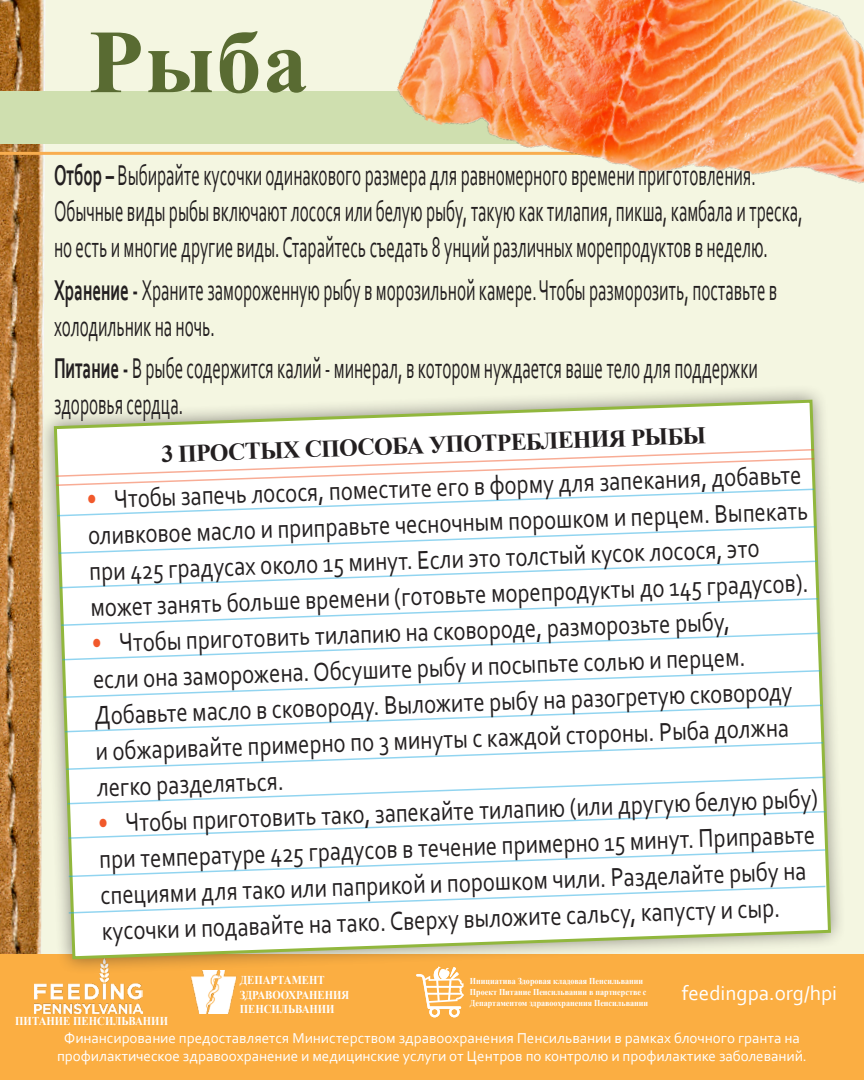
<style>
.page{position:relative;width:864px;height:1080px;background:#f4f6e1}
.page>*{position:absolute;margin:0;border:0;box-sizing:border-box;transform-origin:0 0}
.t1{font:700 90px "Times New Roman";color:#596b32}
.t2{font:30px/36px "Corbel";color:#231f20;scale:.57 1}
.t3{font:27px/36px "Corbel";color:#231f20;scale:.84 1}
.t4{font:700 24px "Times New Roman";color:#231f20}
.t5{font:21px "Corbel";color:#fff}
.t6{font:15px/18px "Corbel";color:#fff;text-align:center}
.t7{font:700 12px/14.4px "Times New Roman";color:#fff;scale:.9 1}
.t8{font:700 9px/10.8px "Times New Roman";color:#fff;scale:.9 1}
.s1{font-weight:700}
.s2{color:#f1592b}
</style>
<div class="page">
<img style="left:0;top:0;width:46px;height:954px">
<div style="left:0;top:91px;width:864px;height:53px;background:#cfdfaf"></div>
<hr style="left:0;top:152px;width:864px;height:3px;background:#f8ad4f">
<div style="left:0;top:954px;width:864px;height:126px;background:#fbae42"></div>
<img style="left:35px;top:975px;width:108px;height:38px">
<img style="left:192px;top:975px;width:45px;height:38px">
<svg style="left:416px;top:975px;width:48px;height:42px"></svg>
<div style="left:38px;top:384px;width:808px;height:591px;background:#231f20;opacity:.5"></div>
<svg style="left:52px;top:398px;width:781px;height:563px;background:#f1f0e2"></svg>
<svg style="left:55px;top:448px;width:761px;height:69px;background:#fbf9f8"></svg>
<svg style="left:57px;top:525px;width:761px;height:64px;background:#f8fcfc"></svg>
<svg style="left:60px;top:597px;width:761px;height:64px;background:#f8fcfc"></svg>
<svg style="left:62px;top:669px;width:761px;height:64px;background:#f8fcfc"></svg>
<svg style="left:65px;top:741px;width:762px;height:99px;background:#f9fcfd"></svg>
<svg style="left:67px;top:848px;width:760px;height:30px;background:#f9fcfd"></svg>
<svg style="left:67px;top:885px;width:760px;height:29px;background:#f8fcfc"></svg>
<img style="left:391px;top:0;width:473px;height:184px">
<p class="t1" style="left:89px;top:-3px;width:221px">Рыба</p>
<p class="t2" style="left:54px;top:156px;width:1315px"><span class="s1">Отбор –</span> Выбирайте кусочки одинакового размера для равномерного времени приготовления.<br>Обычные виды рыбы включают лосося или белую рыбу, такую как тилапия, пикша, камбала и треска, но есть и многие другие виды. Старайтесь съедать 8 унций различных морепродуктов в неделю.</p>
<p class="t2" style="left:54px;top:271px;width:1271px"><span class="s1">Хранение -</span> Храните замороженную рыбу в морозильной камере. Чтобы разморозить, поставьте в холодильник на ночь.</p>
<p class="t2" style="left:54px;top:349px;width:1236px"><span class="s1">Питание -</span> В рыбе содержится калий - минерал, в котором нуждается ваше тело для поддержки здоровья сердца.</p>
<p class="t4" style="left:161px;top:437px;width:546px;rotate:-2deg">3 ПРОСТЫХ СПОСОБА УПОТРЕБЛЕНИЯ РЫБЫ</p>
<p class="t3" style="left:86px;top:481px;width:859px;rotate:-2deg"><span class="s2">•</span> Чтобы запечь лосося, поместите его в форму для запекания, добавьте оливковое масло и приправьте чесночным порошком и перцем. Выпекать при 425 градусах около 15 минут. Если это толстый кусок лосося, это может занять больше времени (готовьте морепродукты до 145 градусов).</p>
<p class="t3" style="left:91px;top:625px;width:833px;rotate:-2deg"><span class="s2">•</span> Чтобы приготовить тилапию на сковороде, разморозьте рыбу,<br>если она заморожена. Обсушите рыбу и посыпьте солью и перцем.<br>Добавьте масло в сковороду. Выложите рыбу на разогретую сковороду и обжаривайте примерно по 3 минуты с каждой стороны. Рыба должна легко разделяться.</p>
<p class="t3" style="left:97px;top:805px;width:859px;rotate:-2deg"><span class="s2">•</span> Чтобы приготовить тако, запекайте тилапию (или другую белую рыбу) при температуре 425 градусов в течение примерно 15 минут. Приправьте специями для тако или паприкой и порошком чили. Разделайте рыбу на кусочки и подавайте на тако. Сверху выложите сальсу, капусту и сыр.</p>
<p class="t7" style="left:240px;top:973px;width:123px">ДЕПАРТАМЕНТ<br>ЗДРАВООХРАНЕНИЯ<br>ПЕНСИЛЬВАНИИ</p>
<p class="t8" style="left:470px;top:976px;width:200px">Инициатива Здоровая кладовая Пенсильвании<br>Проект Питание Пенсильвании в партнерстве с<br>Департаментом здравоохранения Пенсильвании</p>
<p class="t5" style="left:682px;top:980px;width:157px">feedingpa.org/hpi</p>
<p class="t6" style="left:57px;top:1029px;width:751px">Финансирование предоставляется Министерством здравоохранения Пенсильвании в рамках блочного гранта на профилактическое здравоохранение и медицинские услуги от Центров по контролю и профилактике заболеваний.</p>
<p class="t7" style="left:15px;top:1013px;width:171px">ПИТАНИЕ ПЕНСИЛЬВАНИИ</p>
</div>
